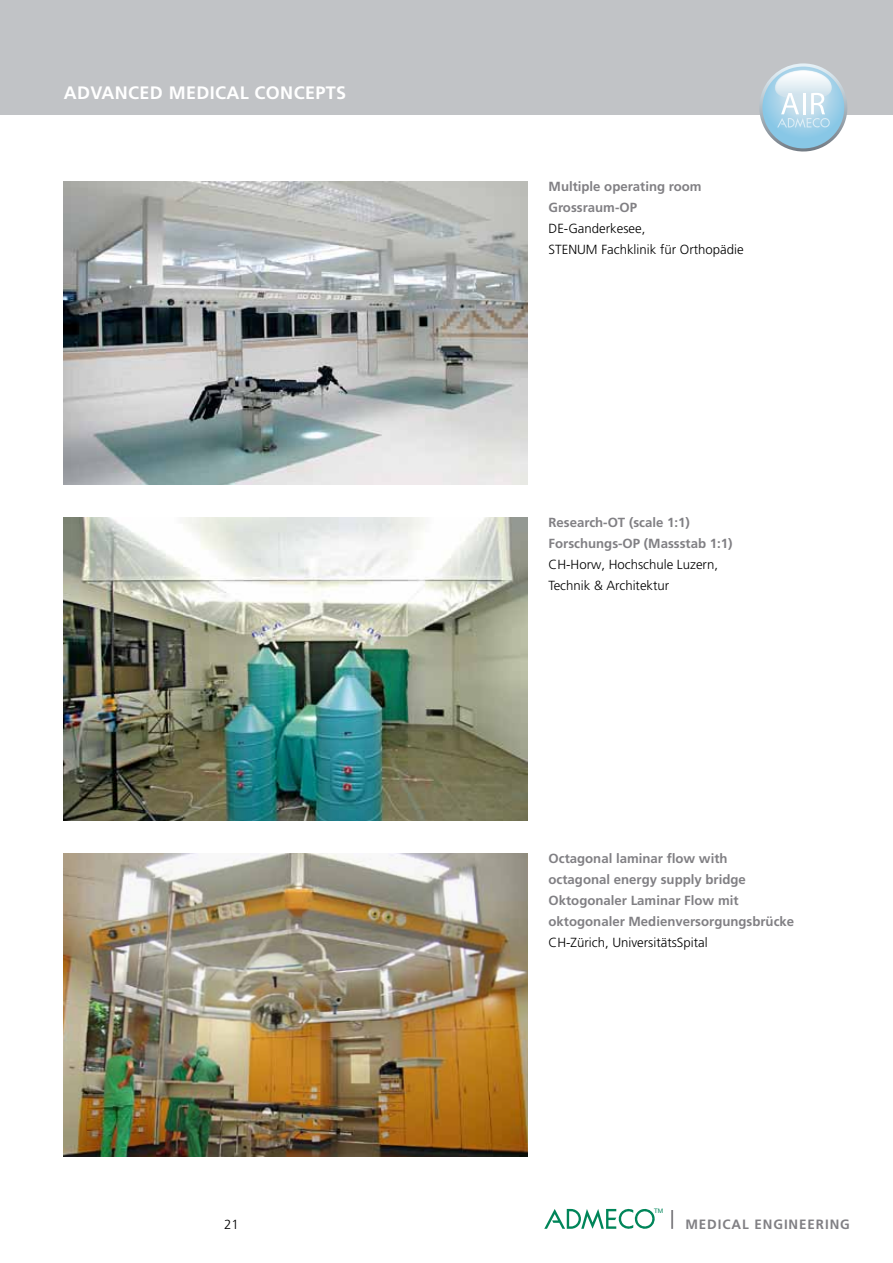
<style>
.page{position:relative;width:893px;height:1263px;background:#fff}
.page>*{position:absolute;margin:0;border:0;box-sizing:border-box;transform-origin:0 0}
.t1{font:700 18px "Frutiger LT Pro";letter-spacing:.02em;color:#fff}
.t2{font:700 13.5px "Frutiger LT Pro";letter-spacing:.07em;color:#818084}
.t3{font:700 13.2px/21px "Frutiger LT Pro";color:#818084}
.t4{font:300 13.2px/21px "Frutiger LT Pro";color:#000}
.t5{font:6.15px "Helvetica Neue LT Pro";color:#00855a}
</style>
<div class="page">
<img style="left:64px;top:181px;width:463px;height:304px">
<img style="left:64px;top:517px;width:463px;height:304px">
<img style="left:64px;top:853px;width:463px;height:304px">
<div style="left:0;top:0;width:893px;height:115px;background:#c1c3c6"></div>
<svg style="left:544px;top:1208px;width:111px;height:21px"></svg>
<svg style="left:671px;top:1210px;width:2px;height:19px"></svg>
<svg style="left:759px;top:63px;width:88px;height:89px"></svg>
<h1 class="t1" style="left:64px;top:82px;width:282px">Advanced medical concepts</h1>
<p class="t4" style="left:224px;top:1213px;width:16px">21</p>
<p class="t3" style="left:549px;top:176px;width:155px">M ultiple operating room<br>Grossraum-OP</p>
<p class="t4" style="left:549px;top:218px;width:197px">DE-Ganderkesee,<br>STENUM Fachklinik für Orthopädie</p>
<p class="t3" style="left:549px;top:512px;width:186px">Research-OT (scale 1:1)<br>Forschungs-OP (Massstab 1:1)</p>
<p class="t4" style="left:549px;top:554px;width:171px">CH-Horw, Hochschule Luzern,<br>Technik &amp; Architektur</p>
<p class="t3" style="left:549px;top:848px;width:247px">Octagonal laminar flow with<br>octagonal energy supply bridge<br>Oktogonaler Laminar Flow mit oktogonaler Medienversorgungsbrücke</p>
<p class="t4" style="left:549px;top:932px;width:161px">CH-Zürich, UniversitätsSpital</p>
<p class="t5" style="left:654px;top:1207px;width:10px">TM</p>
<p class="t2" style="left:685px;top:1216px;width:166px">medical engineering</p>
</div>
